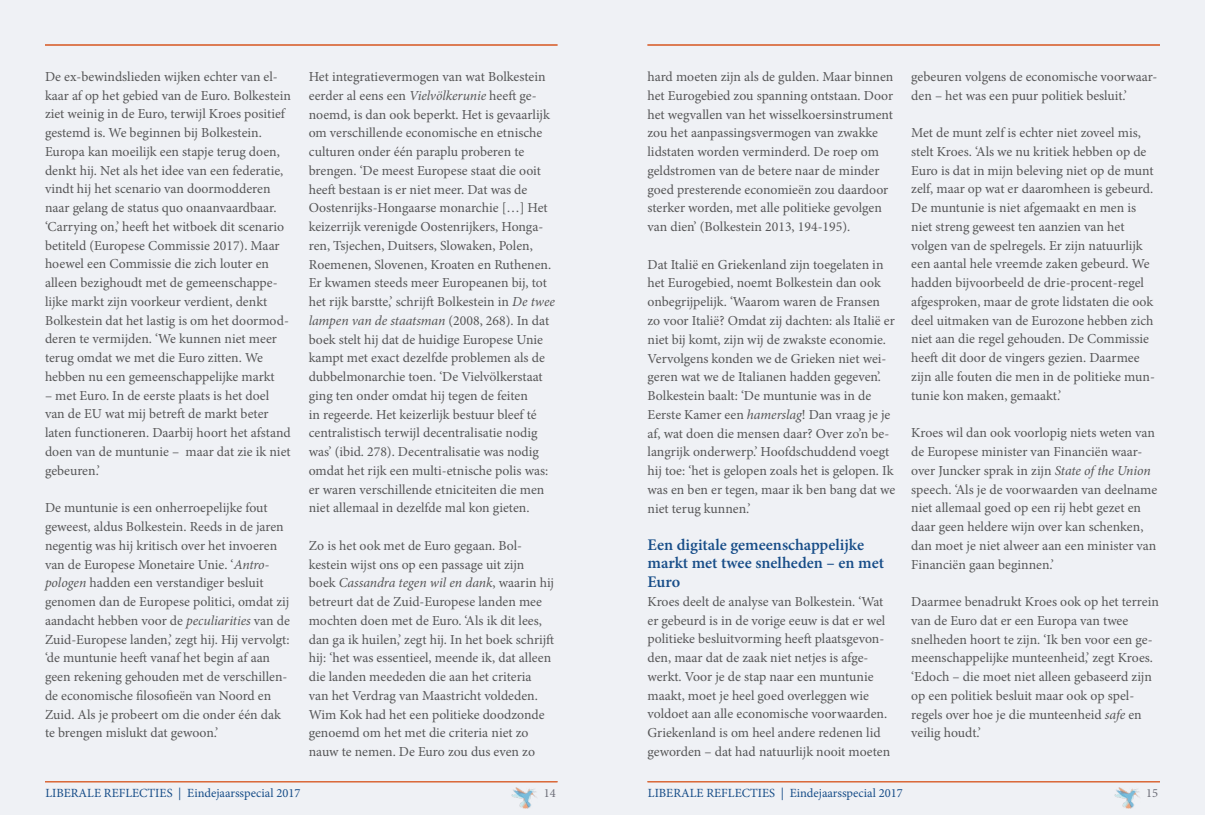
<style>
.page{position:relative;width:1205px;height:815px;background:#fff}
.page>*{position:absolute;margin:0;border:0;box-sizing:border-box;transform-origin:0 0}
.t1{font:600 16.25px/18.8px "Minion Pro";color:#174d88}
.t2{font:13.75px/18.8px "Minion Pro";color:#565657}
.t3{font:12.5px "Minion Pro";color:#174d88}
.t4{font:12.5px "Minion Pro";color:#6e6f79}
.s1{font-style:italic}
</style>
<div class="page">
<div style="left:0;top:0;width:613px;height:815px;background:#eff1f5"></div>
<div style="left:592px;top:0;width:613px;height:815px;background:#eff1f5"></div>
<img style="left:512px;top:787px;width:25px;height:21px">
<img style="left:1114px;top:787px;width:26px;height:21px">
<hr style="left:45px;top:44px;width:512px;height:2px;background:#da6a3b">
<hr style="left:45px;top:781px;width:512px;height:1px;background:#da6a3b">
<hr style="left:647px;top:781px;width:513px;height:1px;background:#da6a3b">
<hr style="left:647px;top:44px;width:513px;height:2px;background:#da6a3b">
<p class="t2" style="left:45px;top:67px;width:247px">De ex-bewindslieden wijken echter van el&shy;kaar af op het gebied van de Euro. Bolkestein ziet weinig in de Euro, terwijl Kroes positief gestemd is. We beginnen bij Bolkestein.<br>Europa kan moeilijk een stapje terug doen, denkt hij. Net als het idee van een federatie, vindt hij het scenario van doormodderen naar gelang de status quo onaanvaardbaar. ‘Carrying on,’ heeft het witboek dit scenario betiteld (Europese Commissie 2017). Maar hoewel een Commissie die zich louter en alleen bezighoudt met de gemeenschappe&shy;lijke markt zijn voorkeur verdient, denkt Bolkestein dat het lastig is om het doormod&shy;deren te vermijden. ‘We kunnen niet meer terug omdat we met die Euro zitten. We hebben nu een gemeenschappelijke markt</p>
<p class="t2" style="left:45px;top:386px;width:247px">– met Euro. In de eerste plaats is het doel van de EU wat mij betreft de markt beter laten functioneren. Daarbij hoort het afstand doen van de muntunie – maar dat zie ik niet gebeuren.’</p>
<p class="t2" style="left:45px;top:499px;width:246px">De muntunie is een onherroepelijke fout geweest, aldus Bolkestein. Reeds in de jaren negentig was hij kritisch over het invoeren van de Europese Monetaire Unie. ‘<span class="s1">Antro&shy;pologen</span> hadden een verstandiger besluit genomen dan de Europese politici, omdat zij aandacht hebben voor de <span class="s1">peculiarities</span> van de Zuid-Europese landen,’ zegt hij. Hij vervolgt: ‘de muntunie heeft vanaf het begin af aan geen rekening gehouden met de verschillen&shy;de economische filosofieën van Noord en Zuid. Als je probeert om die onder één dak te brengen mislukt dat gewoon.’</p>
<p class="t2" style="left:309px;top:67px;width:248px">Het integratievermogen van wat Bolkestein eerder al eens een <span class="s1">Vielvölkerunie</span> heeft ge&shy;noemd, is dan ook beperkt. Het is gevaarlijk om verschillende economische en etnische culturen onder één paraplu proberen te brengen. ‘De meest Europese staat die ooit heeft bestaan is er niet meer. Dat was de Oostenrijks-Hongaarse monarchie […] Het keizerrijk verenigde Oostenrijkers, Honga&shy;ren, Tsjechen, Duitsers, Slowaken, Polen, Roemenen, Slovenen, Kroaten en Ruthenen.<br>Er kwamen steeds meer Europeanen bij, tot het rijk barstte,’ schrijft Bolkestein in <span class="s1">De twee lampen van de staatsman</span> (2008, 268). In dat boek stelt hij dat de huidige Europese Unie kampt met exact dezelfde problemen als de dubbelmonarchie toen. ‘De Vielvölkerstaat ging ten onder omdat hij tegen de feiten<br>in regeerde. Het keizerlijk bestuur bleef té centralistisch terwijl decentralisatie nodig was’ (ibid. 278). Decentralisatie was nodig omdat het rijk een multi-etnische polis was: er waren verschillende etniciteiten die men niet allemaal in dezelfde mal kon gieten.</p>
<p class="t2" style="left:309px;top:536px;width:247px">Zo is het ook met de Euro gegaan. Bol&shy;kestein wijst ons op een passage uit zijn boek <span class="s1">Cassandra tegen wil en dank</span>, waarin hij betreurt dat de Zuid-Europese landen mee mochten doen met de Euro. ‘Als ik dit lees, dan ga ik huilen,’ zegt hij. In het boek schrijft hij: ‘het was essentieel, meende ik, dat alleen die landen meededen die aan het criteria van het Verdrag van Maastricht voldeden.<br>Wim Kok had het een politieke doodzonde genoemd om het met die criteria niet zo nauw te nemen. De Euro zou dus even zo</p>
<p class="t2" style="left:647px;top:67px;width:247px">hard moeten zijn als de gulden. Maar binnen het Eurogebied zou spanning ontstaan. Door het wegvallen van het wisselkoersinstrument zou het aanpassingsvermogen van zwakke lidstaten worden verminderd. De roep om geldstromen van de betere naar de minder goed presterende economieën zou daardoor sterker worden, met alle politieke gevolgen van dien’ (Bolkestein 2013, 194-195).</p>
<p class="t2" style="left:647px;top:255px;width:249px">Dat Italië en Griekenland zijn toegelaten in het Eurogebied, noemt Bolkestein dan ook onbegrijpelijk. ‘Waarom waren de Fransen zo voor Italië? Omdat zij dachten: als Italië er niet bij komt, zijn wij de zwakste economie.<br>Vervolgens konden we de Grieken niet wei&shy;geren wat we de Italianen hadden gegeven’.<br>Bolkestein baalt: ‘De muntunie was in de Eerste Kamer een <span class="s1">hamerslag</span>! Dan vraag je je af, wat doen die mensen daar? Over zo’n be&shy;langrijk onderwerp.’ Hoofdschuddend voegt hij toe: ‘het is gelopen zoals het is gelopen. Ik was en ben er tegen, maar ik ben bang dat we niet terug kunnen.’</p>
<p class="t1" style="left:647px;top:535px;width:238px">Een digitale gemeenschappelijke markt met twee snelheden – en met<br>Euro</p>
<p class="t2" style="left:647px;top:592px;width:244px">Kroes deelt de analyse van Bolkestein. ‘Wat er gebeurd is in de vorige eeuw is dat er wel politieke besluitvorming heeft plaatsgevon&shy;den, maar dat de zaak niet netjes is afge&shy;werkt. Voor je de stap naar een muntunie maakt, moet je heel goed overleggen wie voldoet aan alle economische voorwaarden.<br>Griekenland is om heel andere redenen lid geworden – dat had natuurlijk nooit moeten</p>
<p class="t2" style="left:911px;top:67px;width:248px">gebeuren volgens de economische voorwaar&shy;den – het was een puur politiek besluit.’</p>
<p class="t2" style="left:911px;top:123px;width:245px">Met de munt zelf is echter niet zoveel mis, stelt Kroes. ‘Als we nu kritiek hebben op de Euro is dat in mijn beleving niet op de munt zelf, maar op wat er daaromheen is gebeurd.<br>De muntunie is niet afgemaakt en men is niet streng geweest ten aanzien van het volgen van de spelregels. Er zijn natuurlijk een aantal hele vreemde zaken gebeurd. We hadden bijvoorbeeld de drie-procent-regel afgesproken, maar de grote lidstaten die ook deel uitmaken van de Eurozone hebben zich niet aan die regel gehouden. De Commissie heeft dit door de vingers gezien. Daarmee zijn alle fouten die men in de politieke mun&shy;tunie kon maken, gemaakt.’</p>
<p class="t2" style="left:911px;top:424px;width:247px">Kroes wil dan ook voorlopig niets weten van de Europese minister van Financiën waar&shy;over Juncker sprak in zijn <span class="s1">State of the Union </span>speech. ‘Als je de voorwaarden van deelname niet allemaal goed op een rij hebt gezet en daar geen heldere wijn over kan schenken, dan moet je niet alweer aan een minister van Financiën gaan beginnen.’</p>
<p class="t2" style="left:911px;top:592px;width:249px">Daarmee benadrukt Kroes ook op het terrein van de Euro dat er een Europa van twee snelheden hoort te zijn. ‘Ik ben voor een ge&shy;meenschappelijke munteenheid,’ zegt Kroes. ‘Edoch – die moet niet alleen gebaseerd zijn op een politiek besluit maar ook op spel&shy;regels over hoe je die munteenheid <span class="s1">safe</span> en veilig houdt.’</p>
<p class="t3" style="left:45px;top:785px;width:256px">LIBERALE REFLECTIES | Eindejaarsspecial 2017</p>
<p class="t4" style="left:544px;top:785px;width:14px">14</p>
<p class="t3" style="left:648px;top:785px;width:256px">LIBERALE REFLECTIES | Eindejaarsspecial 2017</p>
<p class="t4" style="left:1146px;top:785px;width:14px">15</p>
</div>
